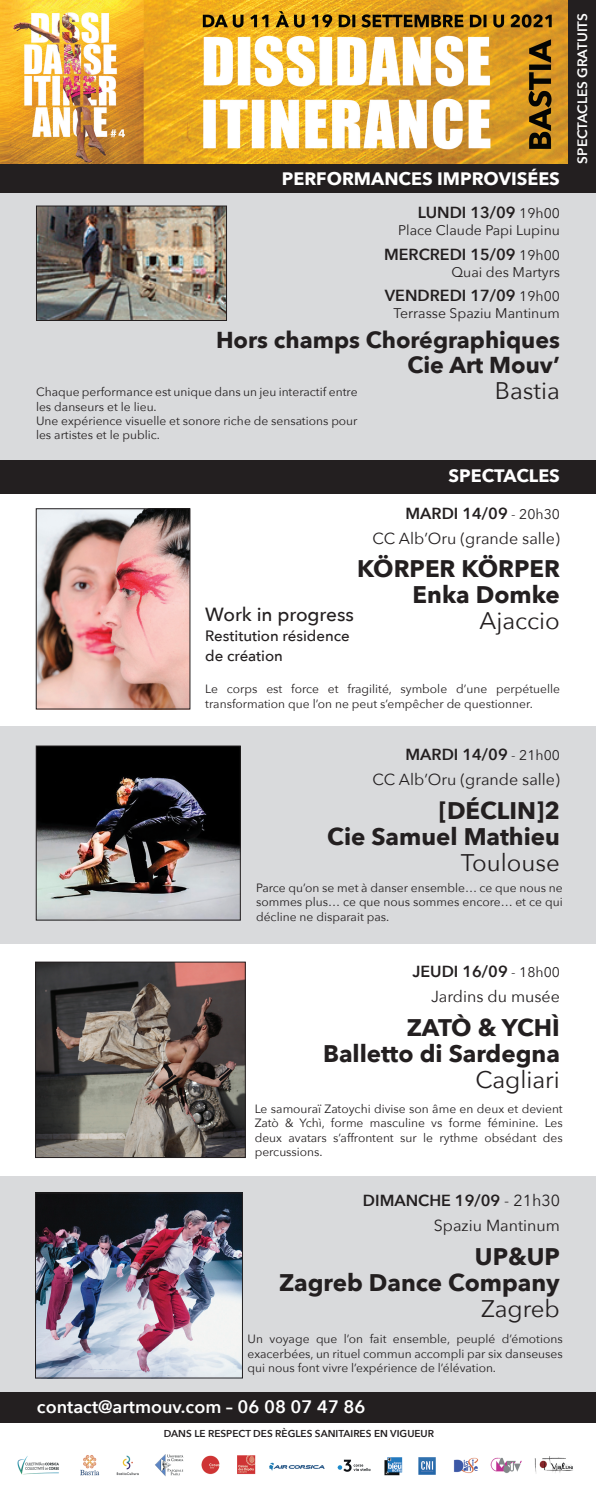
<style>
.page{position:relative;width:596px;height:1503px;background:#fff}
.page>*{position:absolute;margin:0;border:0;box-sizing:border-box;transform-origin:0 0}
.t1{font:700 24px/26px "Avenir Next";color:#231f20;text-align:right}
.t2{font:24px "Avenir Next";color:#231f20}
.t3{font:700 23px/25px "Avenir Next";color:#231f20;text-align:right}
.t4{font:500 19px "Avenir Next";color:#231f20}
.t5{font:700 18px "Avenir Next";color:#fff}
.t6{font:600 18px "Avenir Next";color:#fff}
.t7{font:16px/24.9px "Avenir Next";color:#231f20;text-align:right}
.t8{font:600 16px "Avenir Next";color:#231f20}
.t9{font:500 15px/20px "Avenir Next";color:#231f20}
.t10{font:14px "Avenir Next";color:#231f20}
.t11{font:600 13.6px "Avenir Next";color:#fff}
.t12{font:12px/14.4px "Avenir Next";color:#231f20;text-align:justify}
.t13{font:600 10px "Avenir Next";color:#231f20}
.s1{font-weight:400;font-size:14px}
.s2{font-weight:600}
.s3{font-size:14px}
</style>
<div class="page">
<div style="left:0;top:726px;width:595px;height:217px;background:#d9dadc"></div>
<div style="left:0;top:160px;width:595px;height:33px;background:#231f20"></div>
<div style="left:0;top:193px;width:595px;height:267px;background:#d9dadc"></div>
<img style="left:0;top:0;width:568px;height:164px">
<img style="left:38px;top:208px;width:187px;height:111px">
<div style="left:36px;top:206px;width:191px;height:115px;border:1px solid #231f20"></div>
<div style="left:0;top:460px;width:595px;height:33px;background:#231f20"></div>
<img style="left:38px;top:510px;width:150px;height:197px">
<div style="left:36px;top:508px;width:154px;height:201px;border:1px solid #231f20"></div>
<img style="left:38px;top:748px;width:200px;height:170px">
<div style="left:36px;top:746px;width:204px;height:174px;border:1px solid #231f20"></div>
<div style="left:0;top:1175px;width:595px;height:234px;background:#d9dadc"></div>
<img style="left:37px;top:963px;width:206px;height:192px">
<div style="left:35px;top:961px;width:210px;height:196px;border:1px solid #231f20"></div>
<img style="left:37px;top:1194px;width:203px;height:182px">
<div style="left:35px;top:1192px;width:207px;height:186px;border:1px solid #231f20"></div>
<div style="left:0;top:1391px;width:595px;height:31px;background:#231f20"></div>
<img style="left:17px;top:1454px;width:556px;height:23px">
<div style="left:568px;top:0;width:27px;height:189px;background:#231f20"></div>
<h3 class="t5" style="left:282px;top:163px;width:279px">PERFORMANCES IMPROVISÉES</h3>
<h3 class="t8" style="left:417px;top:199px;width:143px">LUNDI 13/09 <span class="s1">19h00</span></h3>
<p class="t10" style="left:398px;top:218px;width:163px">Place Claude Papi Lupinu</p>
<h3 class="t8" style="left:384px;top:240px;width:177px">MERCREDI 15/09 <span class="s1">19h00</span></h3>
<p class="t10" style="left:451px;top:260px;width:110px">Quai des Martyrs</p>
<h3 class="t8" style="left:384px;top:282px;width:176px">VENDREDI 17/09 <span class="s1">19h00</span></h3>
<p class="t10" style="left:393px;top:301px;width:168px">Terrasse Spaziu Mantinum</p>
<h2 class="t3" style="left:216px;top:327px;width:345px">Hors champs Chorégraphiques<br>Cie Art Mouv’</h2>
<p class="t12" style="left:36px;top:384px;width:323px">Chaque performance est unique dans un jeu interactif entre</p>
<h1 class="t2" style="left:494px;top:370px;width:67px">Bastia</h1>
<p class="t12" style="left:36px;top:399px;width:323px;text-align:left">les danseurs et le lieu.<br>Une expérience visuelle et sonore riche de sensations pour les artistes et le public.</p>
<h3 class="t5" style="left:448px;top:460px;width:113px">SPECTACLES</h3>
<h3 class="t7" style="left:372px;top:500px;width:189px"><span class="s2">MARDI 14/09</span> <span class="s3">- 20h30<br></span>CC Alb’Oru (grande salle)</h3>
<h1 class="t1" style="left:357px;top:555px;width:204px">KÖRPER KÖRPER<br>Enka Domke</h1>
<h1 class="t2" style="left:479px;top:600px;width:82px">Ajaccio</h1>
<h3 class="t4" style="left:205px;top:598px;width:150px">Work in progress</h3>
<p class="t9" style="left:205px;top:625px;width:146px">Restitution résidence de création</p>
<p class="t12" style="left:205px;top:681px;width:356px">Le corps est force et fragilité, symbole d’une perpétuelle transformation que l’on ne peut s’empêcher de questionner.</p>
<h3 class="t7" style="left:372px;top:741px;width:189px"><span class="s2">MARDI 14/09</span> <span class="s3">- 21h00<br></span>CC Alb’Oru (grande salle)</h3>
<h1 class="t1" style="left:327px;top:796px;width:234px">[DÉCLIN]2<br>Cie Samuel Mathieu</h1>
<h1 class="t2" style="left:460px;top:842px;width:101px">Toulouse</h1>
<p class="t12" style="left:256px;top:880px;width:308px">Parce qu’on se met à danser ensemble… ce que nous ne sommes plus… ce que nous sommes encore… et ce qui décline ne disparait pas.</p>
<p class="t11" style="left:570px;top:163px;width:152px;rotate:-90deg">SPECTACLES GRATUITS</p>
<h3 class="t7" style="left:412px;top:958px;width:149px"><span class="s2">JEUDI 16/09</span> <span class="s3">- 18h00<br></span>Jardins du musée</h3>
<h1 class="t1" style="left:323px;top:1013px;width:238px">ZATÒ &amp; YCHÌ<br>Balletto di Sardegna</h1>
<h1 class="t2" style="left:475px;top:1059px;width:86px">Cagliari</h1>
<p class="t12" style="left:254px;top:1101px;width:309px">Le samouraï Zatoychi divise son âme en deux et devient Zatò &amp; Ychì, forme masculine vs forme féminine. Les deux avatars s’affrontent sur le rythme obsédant des percussions.</p>
<h3 class="t7" style="left:362px;top:1187px;width:198px"><span class="s2">DIMANCHE 19/09</span> - 21h30<br>Spaziu Mantinum</h3>
<h1 class="t1" style="left:279px;top:1243px;width:282px">UP&amp;UP<br>Zagreb Dance Company</h1>
<h1 class="t2" style="left:481px;top:1288px;width:80px">Zagreb</h1>
<p class="t12" style="left:247px;top:1331px;width:316px">Un voyage que l’on fait ensemble, peuplé d’émotions exacerbées, un rituel commun accompli par six danseuses qui nous font vivre l’expérience de l’élévation.</p>
<h3 class="t6" style="left:37px;top:1391px;width:330px">contact@artmouv.com – 06 08 07 47 86</h3>
<p class="t13" style="left:164px;top:1425px;width:271px">DANS LE RESPECT DES RÈGLES SANITAIRES EN VIGUEUR</p>
</div>
